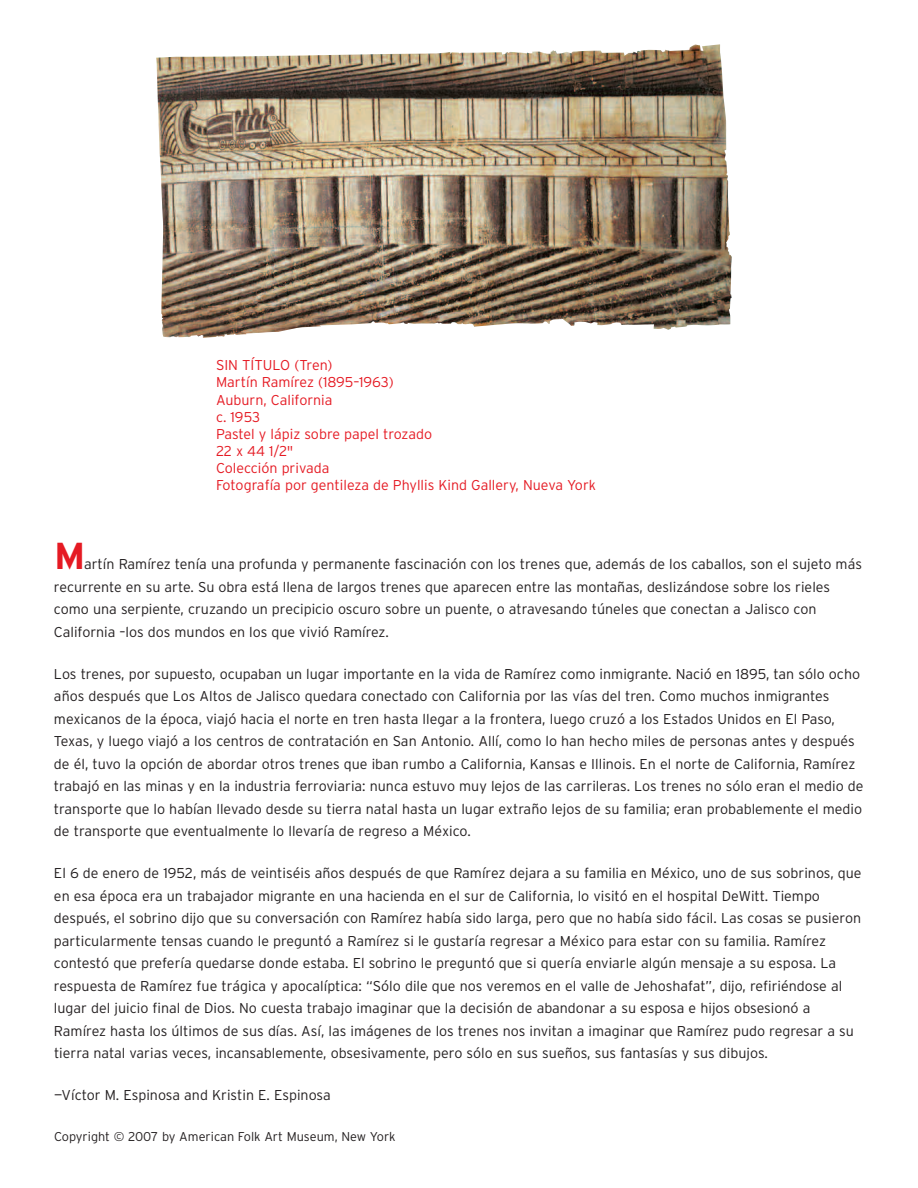
<style>
.page{position:relative;width:918px;height:1188px;background:#fff}
.page>*{position:absolute;margin:0;border:0;box-sizing:border-box;transform-origin:0 0}
.t1{font:700 37.5px "Interstate";color:#e51a23}
.t2{font:300 14.25px/22.5px "Interstate";color:#231f20}
.t3{font:300 14.25px/17.2px "Interstate";color:#e51a23}
.t4{font:300 12.75px "Interstate";color:#231f20}
</style>
<div class="page">
<img style="left:156px;top:44px;width:576px;height:294px">
<p class="t3" style="left:216px;top:356px;width:382px">SIN TÍTULO (Tren)<br>Martín Ramírez (1895–1963)<br>Auburn, California<br>c. 1953<br>Pastel y lápiz sobre papel trozado<br>22 x 44 1/2"<br>Colección privada<br>Fotografía por gentileza de Phyllis Kind Gallery, Nueva York</p>
<h1 class="t1" style="left:54px;top:534px;width:33px">M</h1>
<p class="t2" style="left:54px;top:553px;width:810px;text-indent:30px">artín Ramírez tenía una profunda y permanente fascinación con los trenes que, además de los caballos, son el sujeto más recurrente en su arte. Su obra está llena de largos trenes que aparecen entre las montañas, deslizándose sobre los rieles como una serpiente, cruzando un precipicio oscuro sobre un puente, o atravesando túneles que conectan a Jalisco con California –los dos mundos en los que vivió Ramírez.</p>
<p class="t2" style="left:54px;top:663px;width:811px">Los trenes, por supuesto, ocupaban un lugar importante en la vida de Ramírez como inmigrante. Nació en 1895, tan sólo ocho años después que Los Altos de Jalisco quedara conectado con California por las vías del tren. Como muchos inmigrantes mexicanos de la época, viajó hacia el norte en tren hasta llegar a la frontera, luego cruzó a los Estados Unidos en El Paso, Texas, y luego viajó a los centros de contratación en San Antonio. Allí, como lo han hecho miles de personas antes y después de él, tuvo la opción de abordar otros trenes que iban rumbo a California, Kansas e Illinois. En el norte de California, Ramírez trabajó en las minas y en la industria ferroviaria: nunca estuvo muy lejos de las carrileras. Los trenes no sólo eran el medio de transporte que lo habían llevado desde su tierra natal hasta un lugar extraño lejos de su familia; eran probablemente el medio de transporte que eventualmente lo llevaría de regreso a México.</p>
<p class="t2" style="left:54px;top:862px;width:809px">El 6 de enero de 1952, más de veintiséis años después de que Ramírez dejara a su familia en México, uno de sus sobrinos, que en esa época era un trabajador migrante en una hacienda en el sur de California, lo visitó en el hospital DeWitt. Tiempo después, el sobrino dijo que su conversación con Ramírez había sido larga, pero que no había sido fácil. Las cosas se pusieron particularmente tensas cuando le preguntó a Ramírez si le gustaría regresar a México para estar con su familia. Ramírez contestó que prefería quedarse donde estaba. El sobrino le preguntó que si quería enviarle algún mensaje a su esposa. La respuesta de Ramírez fue trágica y apocalíptica: “Sólo dile que nos veremos en el valle de Jehoshafat”, dijo, refiriéndose al lugar del juicio final de Dios. No cuesta trabajo imaginar que la decisión de abandonar a su esposa e hijos obsesionó a Ramírez hasta los últimos de sus días. Así, las imágenes de los trenes nos invitan a imaginar que Ramírez pudo regresar a su tierra natal varias veces, incansablemente, obsesivamente, pero sólo en sus sueños, sus fantasías y sus dibujos.</p>
<p class="t2" style="left:54px;top:1084px;width:278px">—Víctor M. Espinosa and Kristin E. Espinosa</p>
<p class="t4" style="left:54px;top:1129px;width:343px">Copyright © 2007 by American Folk Art Museum, New York</p>
</div>
